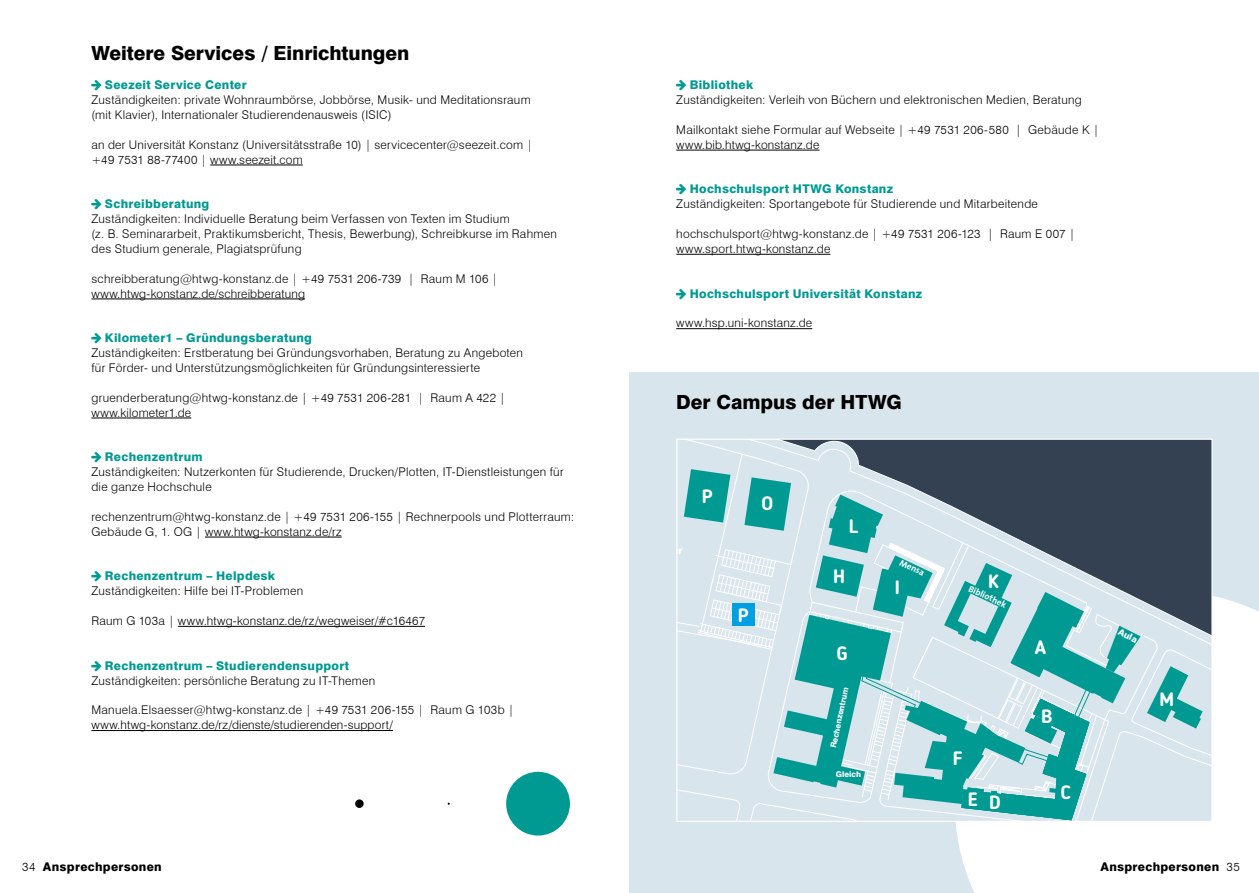
<style>
.page{position:relative;width:1259px;height:893px;background:#fff}
.page>*{position:absolute;margin:0;border:0;box-sizing:border-box;transform-origin:0 0}
.t1{font:800 19.5px "Swiss 721 BT";color:#000}
.t2{font:700 19.2px "Blogger Sans";color:#fff}
.t3{font:300 12px/14.9px "Swiss 721 BT";letter-spacing:.025em;color:#000}
.t4{font:800 12px "Swiss 721 BT";letter-spacing:.025em;color:#009a93}
.t5{font:800 12px "Swiss 721 BT";letter-spacing:.025em;color:#000}
.t6{font:700 9px "The Sans B W7";color:#fff}
.t7{font:800 9px "Swiss 721 BT";color:#fff}
.t8{font:800 7.95px "Swiss 721 BT";color:#fff}
.s1{font-weight:300}
</style>
<div class="page">
<div style="left:629px;top:372px;width:630px;height:521px;background:#d9e5ec"></div>
<div style="left:956px;top:591px;width:303px;height:302px;background:#fff"></div>
<div style="left:355px;top:799px;width:9px;height:9px;background:#000;border-radius:50%"></div>
<div style="left:506px;top:772px;width:64px;height:64px;background:#009a93;border-radius:50%"></div>
<hr style="left:210px;top:165px;width:93px;height:1px;background:#000">
<hr style="left:91px;top:299px;width:214px;height:1px;background:#000">
<hr style="left:91px;top:418px;width:100px;height:1px;background:#000">
<hr style="left:205px;top:537px;width:137px;height:1px;background:#000">
<hr style="left:178px;top:626px;width:247px;height:1px;background:#000">
<hr style="left:91px;top:730px;width:302px;height:1px;background:#000">
<svg style="left:678px;top:441px;width:532px;height:379px"></svg>
<div style="left:732px;top:603px;width:22px;height:22px;background:#009fe3"></div>
<hr style="left:676px;top:150px;width:143px;height:1px;background:#000">
<hr style="left:676px;top:254px;width:154px;height:1px;background:#000">
<hr style="left:676px;top:328px;width:136px;height:1px;background:#000">
<h1 class="t1" style="left:91px;top:41px;width:319px">Weitere Services / Einrichtungen</h1>
<p class="t4" style="left:105px;top:78px;width:143px">Seezeit Service Center</p>
<p class="t3" style="left:91px;top:92px;width:441px">Zuständigkeiten: private Wohnraumbörse, Jobbörse, Musik- und Meditationsraum (mit Klavier), Internationaler Studierendenausweis (ISIC)</p>
<p class="t3" style="left:91px;top:137px;width:443px">an der Universität Konstanz (Universitätsstraße 10) | servicecenter@seezeit.com | +49 7531 88-77400 | www.seezeit.com</p>
<p class="t4" style="left:105px;top:197px;width:106px">Schreibberatung</p>
<p class="t3" style="left:91px;top:211px;width:467px">Zuständigkeiten: Individuelle Beratung beim Verfassen von Texten im Studium<br>(z. B. Seminararbeit, Praktikumsbericht, Thesis, Bewerbung), Schreibkurse im Rahmen des Studium generale, Plagiatsprüfung</p>
<p class="t3" style="left:91px;top:271px;width:408px">schreibberatung@htwg-konstanz.de | +49 7531 206-739 | Raum M 106 | www.htwg-konstanz.de/schreibberatung</p>
<p class="t4" style="left:105px;top:331px;width:209px">Kilometer1 – Gründungsberatung</p>
<p class="t3" style="left:91px;top:345px;width:433px">Zuständigkeiten: Erstberatung bei Gründungsvorhaben, Beratung zu Angeboten für Förder- und Unterstützungsmöglichkeiten für Gründungsinteressierte</p>
<p class="t3" style="left:91px;top:390px;width:416px">gruenderberatung@htwg-konstanz.de | +49 7531 206-281 | Raum A 422 | www.kilometer1.de</p>
<p class="t4" style="left:105px;top:450px;width:99px">Rechenzentrum</p>
<p class="t3" style="left:91px;top:464px;width:474px">Zuständigkeiten: Nutzerkonten für Studierende, Drucken/Plotten, IT-Dienstleistungen für die ganze Hochschule</p>
<p class="t3" style="left:91px;top:509px;width:484px">rechenzentrum@htwg-konstanz.de | +49 7531 206-155 | Rechnerpools und Plotterraum:<br>Gebäude G, 1. OG | www.htwg-konstanz.de/rz</p>
<p class="t4" style="left:105px;top:569px;width:172px">Rechenzentrum – Helpdesk</p>
<p class="t3" style="left:91px;top:583px;width:213px">Zuständigkeiten: Hilfe bei IT-Problemen</p>
<p class="t3" style="left:91px;top:613px;width:335px">Raum G 103a | www.htwg-konstanz.de/rz/wegweiser/#c16467</p>
<p class="t4" style="left:105px;top:658px;width:246px">Rechenzentrum – Studierendensupport</p>
<p class="t3" style="left:91px;top:673px;width:285px">Zuständigkeiten: persönliche Beratung zu IT-Themen</p>
<p class="t3" style="left:91px;top:702px;width:424px">Manuela.Elsaesser@htwg-konstanz.de | +49 7531 206-155 | Raum G 103b | www.htwg-konstanz.de/rz/dienste/studierenden-support/</p>
<p class="t5" style="left:22px;top:859px;width:141px"><span class="s1">34</span> Ansprechpersonen</p>
<p class="t4" style="left:690px;top:78px;width:65px">Bibliothek</p>
<p class="t3" style="left:676px;top:92px;width:407px">Zuständigkeiten: Verleih von Büchern und elektronischen Medien, Beratung</p>
<p class="t3" style="left:676px;top:122px;width:424px">Mailkontakt siehe Formular auf Webseite | +49 7531 206-580 | Gebäude K | www.bib.htwg-konstanz.de</p>
<p class="t4" style="left:690px;top:182px;width:205px">Hochschulsport HTWG Konstanz</p>
<p class="t3" style="left:676px;top:197px;width:363px">Zuständigkeiten: Sportangebote für Studierende und Mitarbeitende</p>
<p class="t3" style="left:676px;top:226px;width:400px">hochschulsport@htwg-konstanz.de | +49 7531 206-123 | Raum E 007 | www.sport.htwg-konstanz.de</p>
<p class="t4" style="left:690px;top:286px;width:234px">Hochschulsport Universität Konstanz</p>
<p class="t3" style="left:676px;top:316px;width:137px">www.hsp.uni-konstanz.de</p>
<h1 class="t1" style="left:676px;top:390px;width:227px">Der Campus der HTWG</h1>
<h2 class="t2" style="left:702px;top:485px;width:12px">P</h2>
<h2 class="t2" style="left:761px;top:491px;width:13px">O</h2>
<h2 class="t2" style="left:738px;top:603px;width:12px">P</h2>
<h2 class="t2" style="left:849px;top:515px;width:11px">L</h2>
<h2 class="t2" style="left:833px;top:564px;width:13px">H</h2>
<h2 class="t2" style="left:837px;top:642px;width:12px">G</h2>
<p class="t8" style="left:828px;top:747px;width:64px;rotate:-78deg">Rechenzentrum</p>
<p class="t8" style="left:836px;top:770px;width:27px">Gleich</p>
<p class="t6" style="left:902px;top:557px;width:28px;rotate:25deg">Mensa</p>
<h2 class="t2" style="left:894px;top:576px;width:7px">I</h2>
<h2 class="t2" style="left:988px;top:569px;width:12px">K</h2>
<p class="t6" style="left:971px;top:583px;width:42px;rotate:25deg">Bibliothek</p>
<h2 class="t2" style="left:952px;top:746px;width:11px">F</h2>
<h2 class="t2" style="left:968px;top:789px;width:34px">E D</h2>
<h2 class="t2" style="left:1035px;top:636px;width:13px">A</h2>
<h2 class="t2" style="left:1041px;top:704px;width:13px">B</h2>
<h2 class="t2" style="left:1060px;top:781px;width:12px">C</h2>
<p class="t7" style="left:1121px;top:626px;width:22px;rotate:25deg">Aula</p>
<h2 class="t2" style="left:1159px;top:687px;width:16px">M</h2>
<p class="t5" style="left:1100px;top:859px;width:141px">Ansprechpersonen <span class="s1">35</span></p>
</div>
